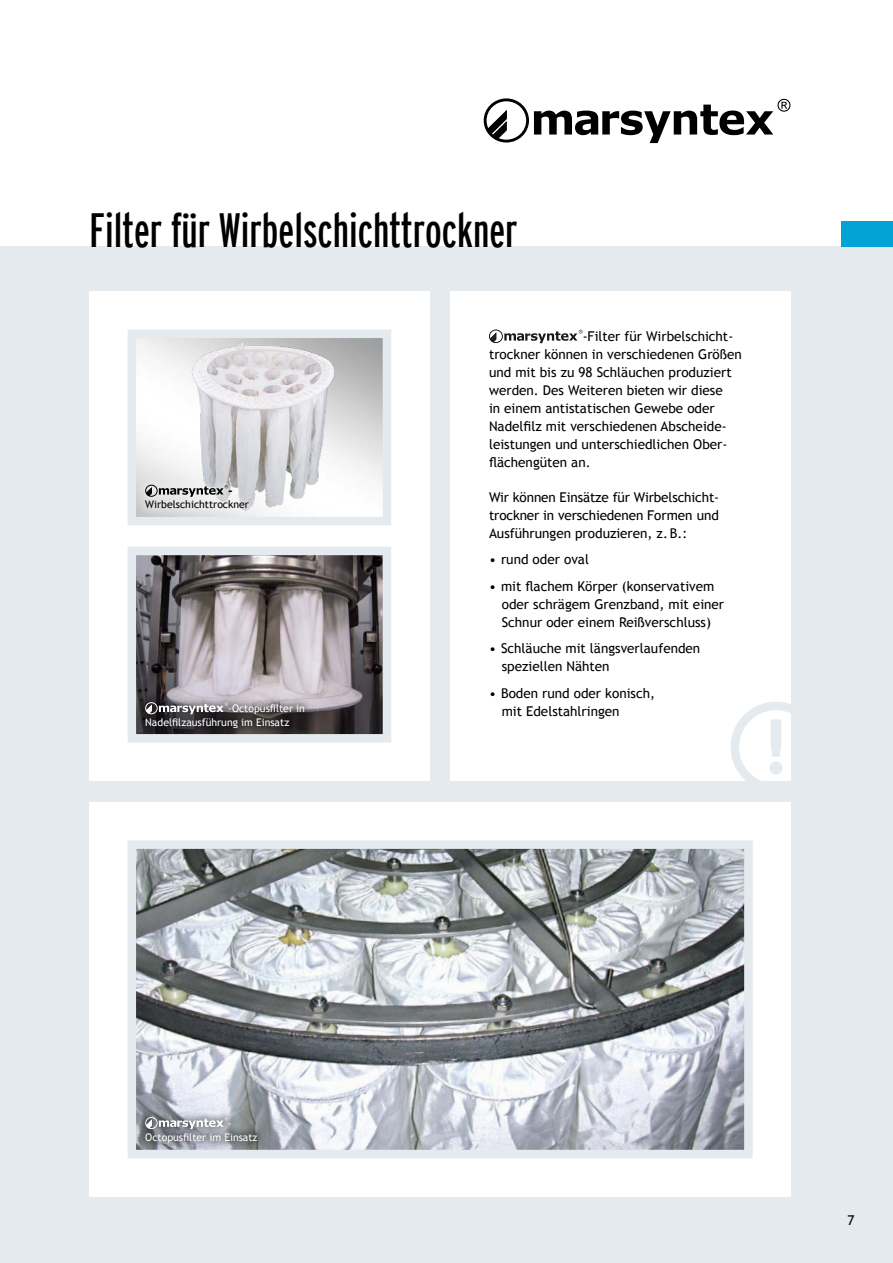
<style>
.page{position:relative;width:893px;height:1263px;background:#fff}
.page>*{position:absolute;margin:0;border:0;box-sizing:border-box;transform-origin:0 0}
.t1{font:48px "Interstate Regular Compressed";color:#000}
.t2{font:13.5px/18px "Trebuchet MS";color:#000}
.t3{font:700 12.75px "Trebuchet MS";color:#000}
.t4{font:10.5px/13.5px "Trebuchet MS";color:#fff}
.t5{font:10.5px "Trebuchet MS";color:#000}
</style>
<div class="page">
<div style="left:0;top:247px;width:893px;height:1016px;background:#e4eaee"></div>
<div style="left:842px;top:221px;width:51px;height:26px;background:#00a3d4"></div>
<div style="left:89px;top:802px;width:702px;height:394px;background:#fff"></div>
<div style="left:89px;top:291px;width:340px;height:490px;background:#fff"></div>
<img style="left:138px;top:850px;width:605px;height:298px">
<div style="left:128px;top:840px;width:625px;height:318px;border:9px solid #e4eaee"></div>
<img style="left:138px;top:557px;width:243px;height:175px">
<div style="left:128px;top:547px;width:263px;height:195px;border:9px solid #e4eaee"></div>
<div style="left:128px;top:330px;width:263px;height:195px;border:9px solid #e4eaee"></div>
<img style="left:165px;top:335px;width:193px;height:183px">
<div style="left:484px;top:98px;width:45px;height:45px;border:3px solid #000;border-radius:50%"></div>
<svg style="left:487px;top:110px;width:20px;height:30px"></svg>
<svg style="left:534px;top:99px;width:256px;height:44px"></svg>
<div style="left:451px;top:291px;width:340px;height:490px;background:#fff"></div>
<svg style="left:731px;top:702px;width:60px;height:79px"></svg>
<div style="left:489px;top:330px;width:14px;height:13px;border:1px solid #000;border-radius:50%"></div>
<svg style="left:489px;top:333px;width:8px;height:10px"></svg>
<svg style="left:504px;top:330px;width:79px;height:13px"></svg>
<div style="left:136px;top:693px;width:178px;height:44px;background:#000;opacity:.4"></div>
<div style="left:145px;top:702px;width:13px;height:12px;border:1px solid #fff;border-radius:50%"></div>
<svg style="left:146px;top:705px;width:6px;height:9px"></svg>
<svg style="left:159px;top:702px;width:69px;height:12px"></svg>
<div style="left:136px;top:1107px;width:131px;height:45px;background:#000;opacity:.4"></div>
<div style="left:145px;top:1117px;width:13px;height:12px;border:1px solid #fff;border-radius:50%"></div>
<svg style="left:146px;top:1120px;width:6px;height:9px"></svg>
<svg style="left:159px;top:1117px;width:69px;height:12px"></svg>
<div style="left:136px;top:475px;width:122px;height:43px;background:#fff;opacity:.4"></div>
<div style="left:145px;top:485px;width:13px;height:12px;border:1px solid #000;border-radius:50%"></div>
<svg style="left:146px;top:487px;width:6px;height:9px"></svg>
<svg style="left:159px;top:485px;width:69px;height:12px"></svg>
<h1 class="t1" style="left:89px;top:211px;width:430px">Filter für Wirbelschichttrockner</h1>
<p class="t3" style="left:228px;top:483px;width:6px">-</p>
<p class="t5" style="left:145px;top:498px;width:105px">Wirbelschichttrockner</p>
<p class="t4" style="left:145px;top:702px;width:161px;text-indent:83px">-Octopusfilter in<br>Nadelfilzausführung im Einsatz</p>
<p class="t2" style="left:489px;top:327px;width:254px;text-indent:94px">-Filter für Wirbelschicht&shy;trockner können in verschiedenen Größen und mit bis zu 98 Schläuchen produziert werden. Des Weiteren bieten wir diese<br>in einem antistatischen Gewebe oder Nadelfilz mit verschiedenen Abscheide&shy;leistungen und unterschiedlichen Ober&shy;flächengüten an.</p>
<p class="t2" style="left:489px;top:488px;width:232px;text-align:justify">Wir können Einsätze für Wirbelschicht&shy;trockner in verschiedenen Formen und Ausführungen produzieren, z.B.:</p>
<p class="t2" style="left:489px;top:550px;width:101px">• rund oder oval</p>
<p class="t2" style="left:502px;top:577px;width:224px;text-indent:-13px">• mit flachem Körper (konservativem oder schrägem Grenzband, mit einer<br>Schnur oder einem Reißverschluss)</p>
<p class="t2" style="left:502px;top:639px;width:200px;text-indent:-13px">• Schläuche mit längsverlaufenden speziellen Nähten</p>
<p class="t2" style="left:502px;top:684px;width:155px;text-indent:-13px">• Boden rund oder konisch, mit Edelstahlringen</p>
<p class="t4" style="left:145px;top:1116px;width:114px;text-indent:83px">-<br>Octopusfilter im Einsatz</p>
<p class="t2" style="left:848px;top:1211px;width:9px">7</p>
</div>
